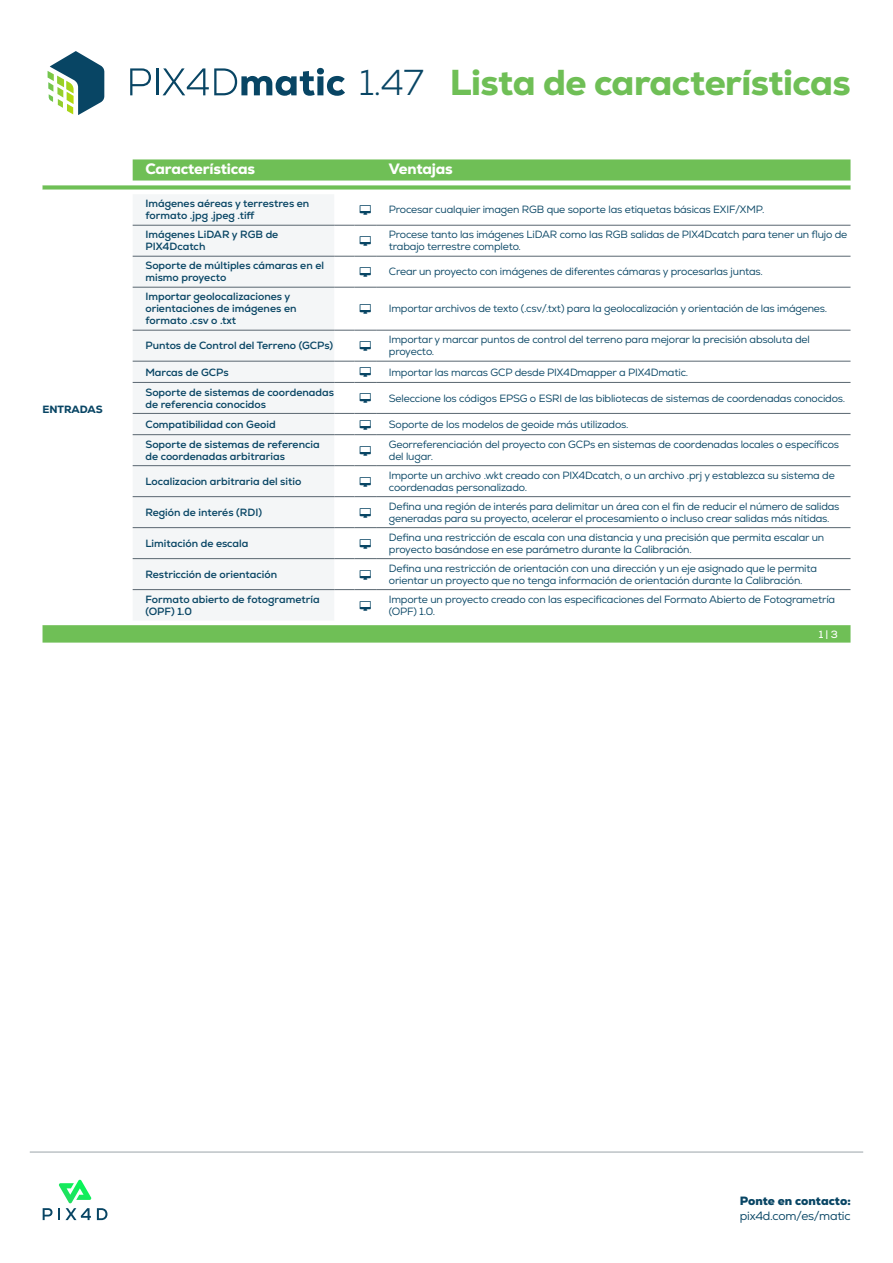
<style>
.page{position:relative;width:893px;height:1263px;background:#fff}
.page>*{position:absolute;margin:0;border:0;box-sizing:border-box;transform-origin:0 0}
.t1{font:800 36px "Nexa";letter-spacing:-.015em;color:#6fbf56}
.t2{font:300 36px "Nexa";color:#084564}
.t3{font:800 15px "Nexa";letter-spacing:-.015em;color:#fff}
.t4{font:12px "Nexa";letter-spacing:-.02em;color:#084564}
.t5{font:900 12px "Nexa";color:#084564}
.t6{font:10.5px/12px "Nexa";letter-spacing:-.015em;color:#084564}
.t7{font:700 10.5px/12px "Nexa";color:#084564}
.t8{font:800 10.5px "Nexa";letter-spacing:-.005em;color:#084564}
.t9{font:10.5px "Nexa";color:#fff}
</style>
<div class="page">
<svg style="left:43px;top:159px;width:807px;height:484px;background:#7cc566"></svg>
<svg style="left:43px;top:181px;width:807px;height:444px"></svg>
<div style="left:133px;top:194px;width:201px;height:427px;background:#f4f6f7"></div>
<hr style="left:133px;top:225px;width:201px;height:1px;background:#596670">
<svg style="left:334px;top:225px;width:42px;height:1px"></svg>
<hr style="left:376px;top:225px;width:474px;height:1px;background:#596670">
<hr style="left:133px;top:256px;width:201px;height:1px;background:#596670">
<svg style="left:334px;top:256px;width:42px;height:1px"></svg>
<hr style="left:376px;top:256px;width:474px;height:1px;background:#596670">
<hr style="left:133px;top:287px;width:201px;height:1px;background:#596670">
<svg style="left:334px;top:287px;width:42px;height:1px"></svg>
<hr style="left:376px;top:287px;width:474px;height:1px;background:#596670">
<hr style="left:133px;top:330px;width:201px;height:1px;background:#596670">
<svg style="left:334px;top:330px;width:42px;height:1px"></svg>
<hr style="left:376px;top:330px;width:474px;height:1px;background:#596670">
<hr style="left:133px;top:361px;width:201px;height:1px;background:#596670">
<hr style="left:376px;top:361px;width:474px;height:1px;background:#596670">
<hr style="left:133px;top:382px;width:201px;height:1px;background:#596670">
<hr style="left:376px;top:382px;width:474px;height:1px;background:#596670">
<hr style="left:133px;top:413px;width:201px;height:1px;background:#596670">
<svg style="left:334px;top:413px;width:42px;height:1px"></svg>
<hr style="left:376px;top:413px;width:474px;height:1px;background:#596670">
<hr style="left:133px;top:434px;width:201px;height:1px;background:#596670">
<hr style="left:376px;top:434px;width:474px;height:1px;background:#596670">
<hr style="left:133px;top:465px;width:201px;height:1px;background:#596670">
<svg style="left:334px;top:465px;width:42px;height:1px"></svg>
<hr style="left:376px;top:465px;width:474px;height:1px;background:#596670">
<hr style="left:133px;top:496px;width:201px;height:1px;background:#596670">
<svg style="left:334px;top:496px;width:42px;height:1px"></svg>
<hr style="left:376px;top:496px;width:474px;height:1px;background:#596670">
<hr style="left:133px;top:527px;width:201px;height:1px;background:#596670">
<svg style="left:334px;top:527px;width:42px;height:1px"></svg>
<hr style="left:376px;top:527px;width:474px;height:1px;background:#596670">
<hr style="left:133px;top:558px;width:201px;height:1px;background:#596670">
<svg style="left:334px;top:558px;width:42px;height:1px"></svg>
<hr style="left:376px;top:558px;width:474px;height:1px;background:#596670">
<hr style="left:133px;top:589px;width:201px;height:1px;background:#596670">
<svg style="left:334px;top:589px;width:42px;height:1px"></svg>
<hr style="left:376px;top:589px;width:474px;height:1px;background:#596670">
<svg style="left:130px;top:68px;width:21px;height:27px"></svg>
<hr style="left:156px;top:68px;width:2px;height:27px;background:#084564">
<svg style="left:163px;top:68px;width:182px;height:28px"></svg>
<svg style="left:48px;top:51px;width:56px;height:64px"></svg>
<hr style="left:30px;top:1152px;width:833px;height:1px;background:#596670">
<svg style="left:43px;top:1180px;width:64px;height:40px"></svg>
<svg style="left:360px;top:205px;width:11px;height:10px"></svg>
<svg style="left:360px;top:236px;width:11px;height:10px"></svg>
<svg style="left:360px;top:267px;width:11px;height:10px"></svg>
<svg style="left:360px;top:304px;width:11px;height:10px"></svg>
<svg style="left:360px;top:341px;width:11px;height:10px"></svg>
<svg style="left:334px;top:361px;width:42px;height:22px"></svg>
<svg style="left:360px;top:393px;width:11px;height:10px"></svg>
<svg style="left:334px;top:420px;width:42px;height:15px"></svg>
<svg style="left:360px;top:446px;width:11px;height:9px"></svg>
<svg style="left:360px;top:477px;width:11px;height:9px"></svg>
<svg style="left:360px;top:508px;width:11px;height:9px"></svg>
<svg style="left:360px;top:539px;width:11px;height:9px"></svg>
<svg style="left:360px;top:570px;width:11px;height:9px"></svg>
<svg style="left:360px;top:601px;width:11px;height:9px"></svg>
<p class="t8" style="left:43px;top:402px;width:62px">ENTRADAS</p>
<h1 class="t2" style="left:360px;top:61px;width:66px">1.47</h1>
<h1 class="t1" style="left:450px;top:59px;width:402px">Lista de características</h1>
<h2 class="t3" style="left:145px;top:160px;width:111px">Características</h2>
<h2 class="t3" style="left:389px;top:160px;width:65px">Ventajas</h2>
<p class="t7" style="left:145px;top:198px;width:165px">Imágenes aéreas y terrestres en formato .jpg .jpeg .tiff</p>
<p class="t6" style="left:389px;top:204px;width:377px">Procesar cualquier imagen RGB que soporte las etiquetas básicas EXIF/XMP.</p>
<p class="t7" style="left:145px;top:229px;width:134px">Imágenes LiDAR y RGB de<br>PIX4Dcatch</p>
<p class="t6" style="left:389px;top:229px;width:460px">Procese tanto las imágenes LiDAR como las RGB salidas de PIX4Dcatch para tener un flujo de trabajo terrestre completo.</p>
<p class="t7" style="left:145px;top:260px;width:180px">Soporte de múltiples cámaras en el mismo proyecto</p>
<p class="t6" style="left:389px;top:266px;width:376px">Crear un proyecto con imágenes de diferentes cámaras y procesarlas juntas.</p>
<p class="t7" style="left:145px;top:291px;width:153px">Importar geolocalizaciones y orientaciones de imágenes en formato .csv o .txt</p>
<p class="t6" style="left:389px;top:303px;width:440px">Importar archivos de texto (.csv/.txt) para la geolocalización y orientación de las imágenes.</p>
<p class="t7" style="left:145px;top:340px;width:189px">Puntos de Control del Terreno (GCPs)</p>
<p class="t6" style="left:389px;top:334px;width:422px">Importar y marcar puntos de control del terreno para mejorar la precisión absoluta del proyecto.</p>
<p class="t7" style="left:145px;top:366px;width:85px">Marcas de GCPs</p>
<p class="t6" style="left:389px;top:366px;width:301px">Importar las marcas GCP desde PIX4Dmapper a PIX4Dmatic.</p>
<p class="t7" style="left:145px;top:386px;width:190px">Soporte de sistemas de coordenadas de referencia conocidos</p>
<p class="t6" style="left:389px;top:392px;width:458px">Seleccione los códigos EPSG o ESRI de las bibliotecas de sistemas de coordenadas conocidos.</p>
<p class="t7" style="left:145px;top:418px;width:132px">Compatibilidad con Geoid</p>
<p class="t6" style="left:389px;top:418px;width:241px">Soporte de los modelos de geoide más utilizados.</p>
<p class="t7" style="left:145px;top:438px;width:176px">Soporte de sistemas de referencia de coordenadas arbitrarias</p>
<p class="t6" style="left:389px;top:438px;width:452px">Georreferenciación del proyecto con GCPs en sistemas de coordenadas locales o específicos del lugar.</p>
<p class="t7" style="left:145px;top:475px;width:157px">Localizacion arbitraria del sitio</p>
<p class="t6" style="left:389px;top:469px;width:447px">Importe un archivo .wkt creado con PIX4Dcatch, o un archivo .prj y establezca su sistema de coordenadas personalizado.</p>
<p class="t7" style="left:145px;top:506px;width:118px">Región de interés (RDI)</p>
<p class="t6" style="left:389px;top:500px;width:452px">Defina una región de interés para delimitar un área con el fin de reducir el número de salidas generadas para su proyecto, acelerar el procesamiento o incluso crear salidas más nítidas.</p>
<p class="t7" style="left:145px;top:537px;width:104px">Limitación de escala</p>
<p class="t6" style="left:389px;top:531px;width:437px">Defina una restricción de escala con una distancia y una precisión que permita escalar un proyecto basándose en ese parámetro durante la Calibración.</p>
<p class="t7" style="left:145px;top:568px;width:133px">Restricción de orientación</p>
<p class="t6" style="left:389px;top:562px;width:430px">Defina una restricción de orientación con una dirección y un eje asignado que le permita orientar un proyecto que no tenga información de orientación durante la Calibración.</p>
<p class="t7" style="left:145px;top:593px;width:176px">Formato abierto de fotogrametría (OPF) 1.0</p>
<p class="t6" style="left:389px;top:593px;width:448px">Importe un proyecto creado con las especificaciones del Formato Abierto de Fotogrametría (OPF) 1.0.</p>
<p class="t9" style="left:819px;top:627px;width:21px">1 | 3</p>
<p class="t5" style="left:740px;top:1193px;width:112px">Ponte en contacto:</p>
<p class="t4" style="left:740px;top:1208px;width:112px">pix4d.com/es/matic</p>
</div>
